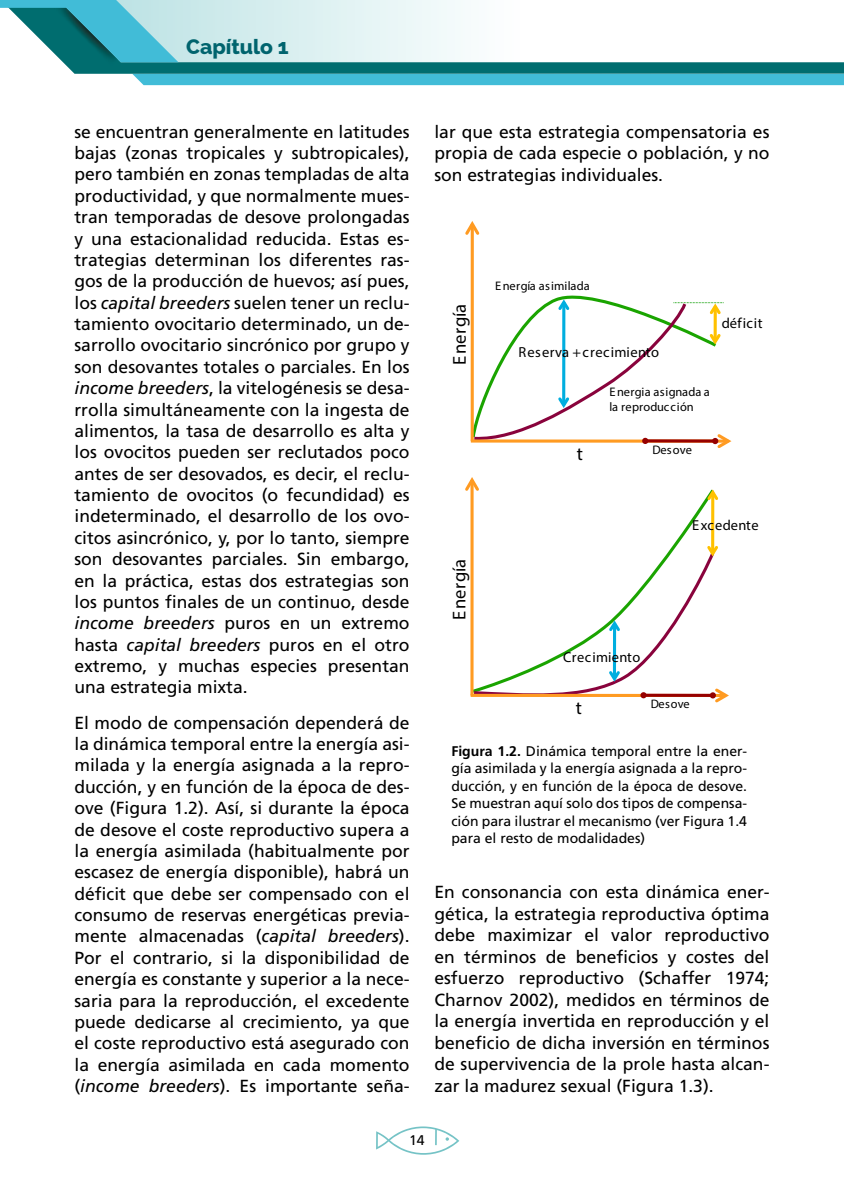
<style>
.page{position:relative;width:844px;height:1191px;background:#fff}
.page>*{position:absolute;margin:0;border:0;box-sizing:border-box;transform-origin:0 0}
.t1{font:800 21px "Raleway";color:#00646e}
.t2{font:18.72px "Myriad Pro";color:#000}
.t3{font:18.55px "Myriad Pro";letter-spacing:.03em;color:#000}
.t4{font:17.5px/21.3px "Frutiger";color:#000;text-align:justify}
.t5{font:14.53px "Myriad Pro";letter-spacing:.03em;color:#000}
.t6{font:14.35px "Myriad Pro";letter-spacing:.03em;color:#000}
.t7{font:14px/17.5px "Frutiger";color:#000;text-align:justify}
.t8{font:12.42px/14.9px "Myriad Pro";letter-spacing:.025em;color:#000}
.t9{font:12.25px "Myriad Pro";color:#000}
.s1{font-style:italic}
.s2{font-weight:700}
</style>
<div class="page">
<svg style="left:0;top:0;width:844px;height:85px"></svg>
<svg style="left:376px;top:1126px;width:83px;height:28px"></svg>
<hr style="left:470px;top:224px;width:3px;height:217px;background:#ff9b22">
<svg style="left:465px;top:221px;width:15px;height:16px"></svg>
<svg style="left:470px;top:280px;width:262px;height:168px"></svg>
<svg style="left:473px;top:493px;width:242px;height:50px"></svg>
<hr style="left:470px;top:480px;width:3px;height:215px;background:#ff9b22">
<svg style="left:465px;top:477px;width:14px;height:16px"></svg>
<hr style="left:470px;top:694px;width:255px;height:3px;background:#ff9b22">
<hr style="left:711px;top:492px;width:3px;height:61px;background:#ffc100">
<svg style="left:471px;top:543px;width:258px;height:160px"></svg>
<svg style="left:704px;top:489px;width:15px;height:14px"></svg>
<p class="t1" style="left:186px;top:35px;width:104px">Capítulo 1</p>
<p class="t4" style="left:74px;top:121px;width:336px">se encuentran generalmente en latitudes bajas (zonas tropicales y subtropicales), pero también en zonas templadas de alta productividad, y que normalmente mues&shy;tran temporadas de desove prolongadas y una estacionalidad reducida. Estas es&shy;trategias determinan los diferentes ras&shy;gos de la producción de huevos; así pues, los <span class="s1">capital breeders</span> suelen tener un reclu&shy;tamiento ovocitario determinado, un de&shy;sarrollo ovocitario sincrónico por grupo y son desovantes totales o parciales. En los <span class="s1">income breeders</span>, la vitelogénesis se desa&shy;rrolla simultáneamente con la ingesta de alimentos, la tasa de desarrollo es alta y los ovocitos pueden ser reclutados poco antes de ser desovados, es decir, el reclu&shy;tamiento de ovocitos (o fecundidad) es indeterminado, el desarrollo de los ovo&shy;citos asincrónico, y, por lo tanto, siempre son desovantes parciales. Sin embargo, en la práctica, estas dos estrategias son los puntos finales de un continuo, desde <span class="s1">income breeders</span> puros en un extremo hasta <span class="s1">capital breeders</span> puros en el otro extremo, y muchas especies presentan una estrategia mixta.</p>
<p class="t4" style="left:74px;top:712px;width:336px">El modo de compensación dependerá de la dinámica temporal entre la energía asi&shy;milada y la energía asignada a la repro&shy;ducción, y en función de la época de des&shy;ove (Figura 1.2). Así, si durante la época de desove el coste reproductivo supera a la energía asimilada (habitualmente por escasez de energía disponible), habrá un déficit que debe ser compensado con el consumo de reservas energéticas previa&shy;mente almacenadas (<span class="s1">capital breeders</span>).<br>Por el contrario, si la disponibilidad de energía es constante y superior a la nece&shy;saria para la reproducción, el excedente puede dedicarse al crecimiento, ya que el coste reproductivo está asegurado con la energía asimilada en cada momento (<span class="s1">income breeders</span>). Es importante seña-</p>
<p class="t4" style="left:434px;top:121px;width:336px">lar que esta estrategia compensatoria es propia de cada especie o población, y no son estrategias individuales.</p>
<p class="t3" style="left:448px;top:365px;width:63px;rotate:-90deg">Energía</p>
<p class="t3" style="left:448px;top:620px;width:62px;rotate:-90deg">Energía</p>
<p class="t8" style="left:495px;top:279px;width:96px">Energía asimilada</p>
<p class="t5" style="left:518px;top:343px;width:142px">Reserva + crecimiento</p>
<p class="t2" style="left:576px;top:442px;width:8px">t</p>
<p class="t8" style="left:609px;top:384px;width:102px">Energia asignada a la reproducción</p>
<p class="t8" style="left:652px;top:442px;width:41px">Desove</p>
<p class="t5" style="left:721px;top:314px;width:42px">déficit</p>
<p class="t6" style="left:691px;top:516px;width:68px">Excedente</p>
<p class="t6" style="left:563px;top:648px;width:79px">Crecimiento</p>
<p class="t3" style="left:575px;top:696px;width:8px">t</p>
<p class="t9" style="left:650px;top:696px;width:40px">Desove</p>
<p class="t7" style="left:451px;top:742px;width:297px"><span class="s2">Figura 1.2.</span> Dinámica temporal entre la ener&shy;gía asimilada y la energía asignada a la repro&shy;ducción, y en función de la época de desove.<br>Se muestran aquí solo dos tipos de compensa&shy;ción para ilustrar el mecanismo (ver Figura 1.4 para el resto de modalidades)</p>
<p class="t4" style="left:434px;top:881px;width:336px">En consonancia con esta dinámica ener&shy;gética, la estrategia reproductiva óptima debe maximizar el valor reproductivo en términos de beneficios y costes del esfuerzo reproductivo (Schaffer 1974; Charnov 2002), medidos en términos de la energía invertida en reproducción y el beneficio de dicha inversión en términos de supervivencia de la prole hasta alcan&shy;zar la madurez sexual (Figura 1.3).</p>
<p class="t7" style="left:409px;top:1131px;width:17px">14</p>
</div>
